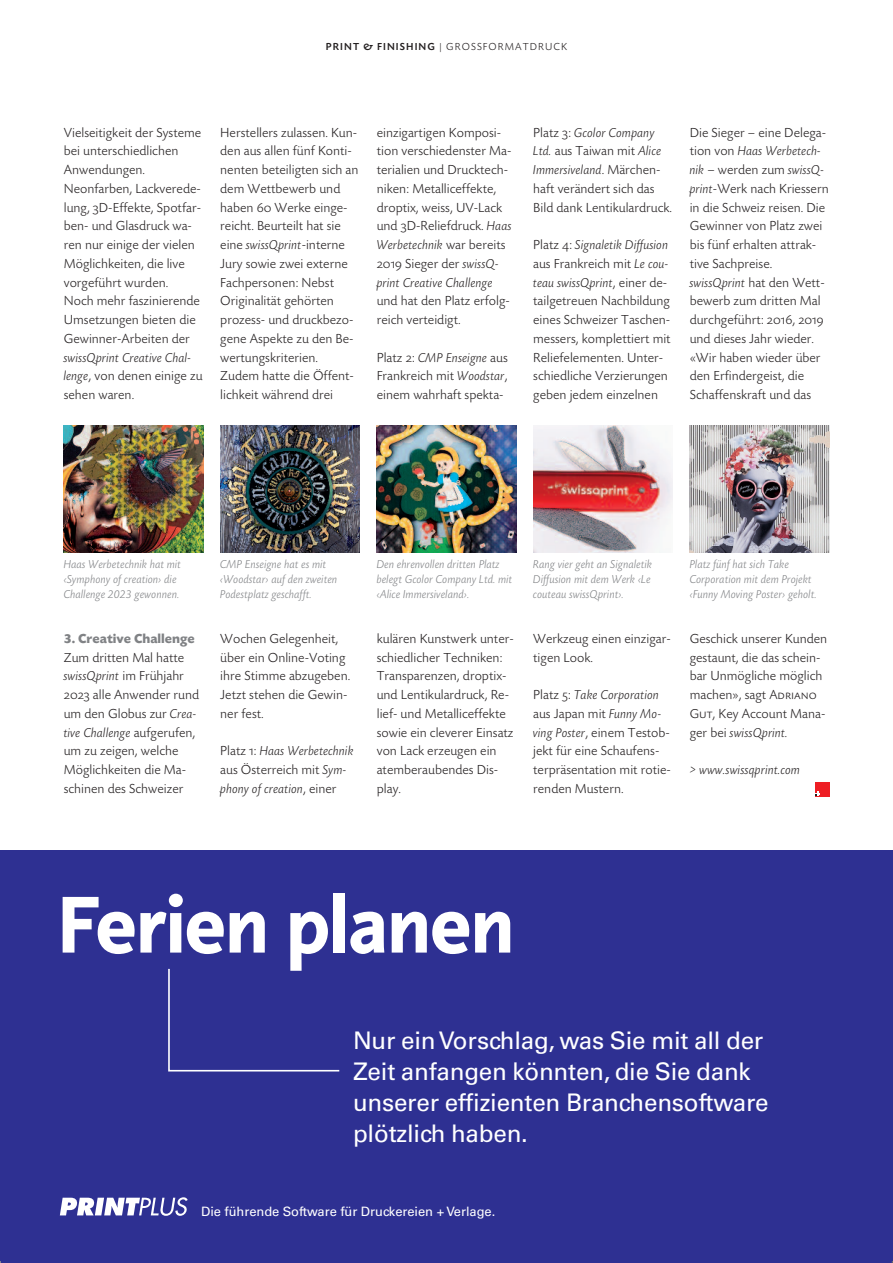
<style>
.page{position:relative;width:893px;height:1263px;background:#fff}
.page>*{position:absolute;margin:0;border:0;box-sizing:border-box;transform-origin:0 0}
.t1{font:700 80.85px "Lux Sans";letter-spacing:-.03em;color:#fff}
.t2{font:24.3px/30.8px "Univers LT Std";letter-spacing:-.01em;color:#fff}
.t3{font:300 13.5px/18.8px "Today SB";color:#231f20}
.t4{font:italic 300 13.5px/18.8px "Today SB";color:#231f20}
.t5{font:700 13.5px "Today SB";color:#808285}
.t6{font:12.9px "Univers LT Std";letter-spacing:-.005em;color:#fff}
.t7{font:italic 300 12px/15px "Today SB";color:#808285}
.t8{font:300 10.5px "Today SB";letter-spacing:.1em;color:#231f20}
.s1{font-weight:500}
.s2{font-family:"Today SB Caps Lig";font-weight:400}
.s3{font-style:normal}
.s4{font-style:italic}
.s5{font-family:"Today SB Caps Lig";font-weight:400;font-style:normal}
</style>
<div class="page">
<img style="left:64px;top:425px;width:139px;height:128px">
<img style="left:220px;top:425px;width:140px;height:128px">
<img style="left:377px;top:425px;width:139px;height:128px">
<img style="left:533px;top:425px;width:140px;height:128px">
<img style="left:690px;top:425px;width:139px;height:128px">
<div style="left:0;top:850px;width:893px;height:413px;background:#2e3092"></div>
<svg style="left:168px;top:968px;width:172px;height:104px"></svg>
<svg style="left:60px;top:1197px;width:128px;height:19px"></svg>
<div style="left:815px;top:782px;width:14px;height:14px;background:#ee1e24"></div>
<svg style="left:815px;top:791px;width:5px;height:5px"></svg>
<p class="t8" style="left:326px;top:42px;width:243px"><span class="s1">PRINT &amp; FINISHING</span> | GROSSFORMATDRUCK</p>
<p class="t3" style="left:64px;top:124px;width:139px">Vielseitigkeit der Systeme bei unterschiedlichen<br>Anwendungen.<br>Neonfarben, Lackverede&shy;lung, <span class="s2">3</span>D-Effekte, Spotfar&shy;ben- und Glasdruck wa&shy;ren nur einige der vielen<br>Möglichkeiten, die live vorgeführt wurden.<br>Noch mehr faszinierende<br>Umsetzungen bieten die<br>Gewinner-Arbeiten der</p>
<p class="t4" style="left:64px;top:348px;width:140px">swissQprint Creative Chal&shy;lenge<span class="s3">, von denen einige zu sehen waren.</span></p>
<p class="t3" style="left:220px;top:124px;width:140px">Herstellers zulassen. Kun&shy;den aus allen fünf Konti&shy;nenten beteiligten sich an dem Wettbewerb und haben <span class="s2">60</span> Werke einge&shy;reicht. Beurteilt hat sie eine <span class="s4">swissQprint</span>-interne<br>Jury sowie zwei externe<br>Fachpersonen: Nebst<br>Originalität gehörten prozess- und druckbezo&shy;gene Aspekte zu den Be&shy;wertungskriterien.<br>Zudem hatte die Öffent&shy;lichkeit während drei</p>
<p class="t3" style="left:377px;top:124px;width:137px">einzigartigen Komposi&shy;tion verschiedenster Ma&shy;terialien und Drucktech&shy;niken: Metalliceffekte, droptix, weiss, UV-Lack und <span class="s2">3</span>D-Reliefdruck. <span class="s4">Haas<br>Werbetechnik</span> war bereits<br><span class="s2">2019</span> Sieger der <span class="s4">swissQ&shy;print Creative Challenge</span></p>
<p class="t3" style="left:377px;top:293px;width:135px">und hat den Platz erfolg&shy;reich verteidigt.</p>
<p class="t3" style="left:377px;top:349px;width:133px;text-align:justify">Platz <span class="s2">2</span>: <span class="s4">CMP Enseigne</span> aus Frankreich mit <span class="s4">Woodstar</span>, einem wahrhaft spekta-</p>
<p class="t3" style="left:533px;top:124px;width:140px">Platz <span class="s2">3</span>: <span class="s4">Gcolor Company<br>Ltd.</span> aus Taiwan mit <span class="s4">Alice<br>Immersiveland</span>. Märchen&shy;haft verändert sich das<br>Bild dank Lentikulardruck.</p>
<p class="t3" style="left:533px;top:237px;width:139px">Platz <span class="s2">4</span>: <span class="s4">Signaletik Diffusion </span>aus Frankreich mit <span class="s4">Le cou&shy;teau swissQprint</span>, einer de&shy;tailgetreuen Nachbildung eines Schweizer Taschen&shy;messers, komplettiert mit<br>Reliefelementen. Unter&shy;schiedliche Verzierungen geben jedem einzelnen</p>
<p class="t3" style="left:690px;top:124px;width:140px">Die Sieger – eine Delega&shy;tion von <span class="s4">Haas Werbetech&shy;nik</span> – werden zum <span class="s4">swissQ&shy;print</span>-Werk nach Kriessern in die Schweiz reisen. Die<br>Gewinner von Platz zwei bis fünf erhalten attrak&shy;tive Sachpreise. <span class="s4">swissQprint</span> hat den Wett&shy;bewerb zum dritten Mal durchgeführt: <span class="s2">2016</span>, <span class="s2">2019 </span>und dieses Jahr wieder. «Wir haben wieder über den Erfindergeist, die<br>Schaffenskraft und das</p>
<p class="t7" style="left:64px;top:557px;width:119px">Haas Werbetechnik hat mit ‹Symphony of creation› die<br>Challenge 2023 gewonnen.</p>
<p class="t7" style="left:220px;top:557px;width:119px">CMP Enseigne hat es mit ‹Woodstar› auf den zweiten<br>Podestplatz geschafft.</p>
<p class="t7" style="left:377px;top:557px;width:137px">Den ehrenvollen dritten Platz belegt Gcolor Company Ltd. mit ‹Alice Immersiveland›.</p>
<p class="t7" style="left:533px;top:557px;width:121px;text-align:justify">Rang vier geht an Signaletik Diffusion mit dem Werk ‹Le couteau swissQprint›.</p>
<p class="t7" style="left:690px;top:557px;width:129px">Platz fünf hat sich Take<br>Corporation mit dem Projekt ‹Funny Moving Poster› geholt.</p>
<p class="t5" style="left:64px;top:633px;width:133px">3. Creative Challenge</p>
<p class="t3" style="left:64px;top:649px;width:137px">Zum dritten Mal hatte <span class="s4">swissQprint</span> im Frühjahr<br><span class="s2">2023</span> alle Anwender rund um den Globus zur <span class="s4">Crea&shy;tive Challenge</span> aufgerufen, um zu zeigen, welche<br>Möglichkeiten die Ma&shy;schinen des Schweizer</p>
<p class="t3" style="left:220px;top:630px;width:131px">Wochen Gelegenheit, über ein Online-Voting ihre Stimme abzugeben.<br>Jetzt stehen die Gewin&shy;ner fest.</p>
<p class="t4" style="left:220px;top:741px;width:135px"><span class="s3">Platz</span> <span class="s5">1</span><span class="s3">:</span> Haas Werbetechnik <span class="s3">aus Österreich mit</span> Sym&shy;phony of creation<span class="s3">, einer</span></p>
<p class="t3" style="left:377px;top:630px;width:139px">kulären Kunstwerk unter&shy;schiedlicher Techniken:<br>Transparenzen, droptix&shy;und Lentikulardruck, Re&shy;lief- und Metalliceffekte sowie ein cleverer Einsatz von Lack erzeugen ein atemberaubendes Dis&shy;play.</p>
<p class="t3" style="left:533px;top:630px;width:139px">Werkzeug einen einzigar&shy;tigen Look.</p>
<p class="t3" style="left:533px;top:687px;width:139px">Platz <span class="s2">5</span>: <span class="s4">Take Corporation </span>aus Japan mit <span class="s4">Funny Mo&shy;ving Poster</span>, einem Testob&shy;jekt für eine Schaufens&shy;terpräsentation mit rotie&shy;renden Mustern.</p>
<p class="t3" style="left:690px;top:630px;width:139px">Geschick unserer Kunden gestaunt, die das schein&shy;bar Unmögliche möglich machen», sagt <span class="s2">Adriano<br>Gut</span>, Key Account Mana&shy;ger bei <span class="s4">swissQprint.</span></p>
<p class="t4" style="left:690px;top:760px;width:112px">&gt; www.swissqprint.com</p>
<h1 class="t1" style="left:56px;top:893px;width:460px">Ferien planen</h1>
<h2 class="t2" style="left:353px;top:1027px;width:417px">Nur einVorschlag, was Sie mit all der<br>Zeit anfangen könnten, die Sie dank unserer effizienten Branchensoftware plötzlich haben.</h2>
<p class="t6" style="left:201px;top:1206px;width:296px">Die führende Software für Druckereien + Verlage.</p>
</div>
